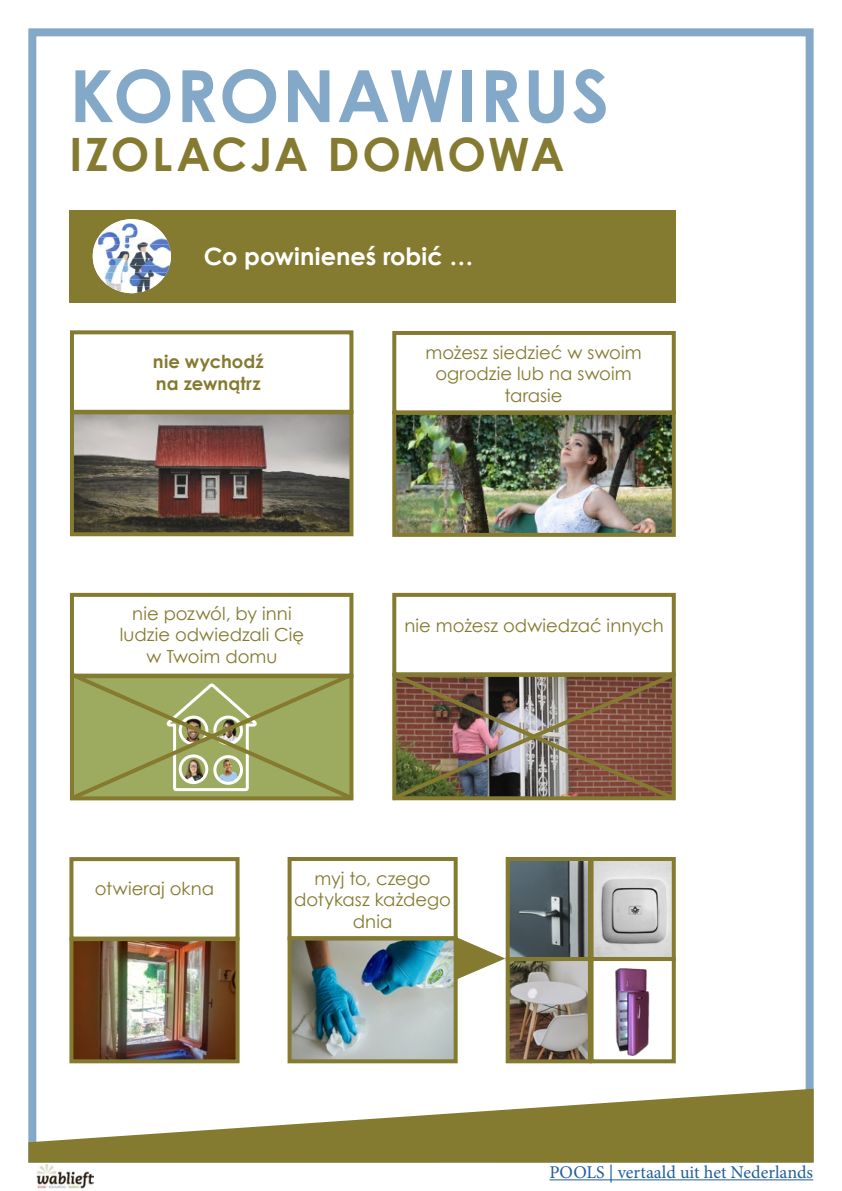
<style>
.page{position:relative;width:842px;height:1191px;background:#fff}
.page>*{position:absolute;margin:0;border:0;box-sizing:border-box;transform-origin:0 0}
.t1{font:700 72px "Century Gothic";letter-spacing:.03em;color:#84a9c8}
.t2{font:700 46px "Century Gothic";letter-spacing:.055em;color:#847a30}
.t3{font:700 24px "Century Gothic";color:#fff}
.t4{font:18px/21.6px "Century Gothic";letter-spacing:.005em;color:#847a30;text-align:center}
.t5{font:18px "Minion Pro";color:#215e9e}
.t6{font:700 18px/21.6px "Century Gothic";letter-spacing:.005em;color:#847a30}
</style>
<div class="page">
<div style="left:392px;top:331px;width:284px;height:83px;border:4px solid #847a30"></div>
<img style="left:397px;top:416px;width:274px;height:116px">
<div style="left:392px;top:411px;width:284px;height:126px;border:4px solid #847a30"></div>
<div style="left:70px;top:593px;width:283px;height:84px;border:4px solid #847a30"></div>
<div style="left:392px;top:593px;width:284px;height:83px;border:4px solid #847a30"></div>
<img style="left:293px;top:941px;width:160px;height:117px">
<div style="left:288px;top:936px;width:170px;height:127px;border:4px solid #847a30"></div>
<div style="left:288px;top:857px;width:170px;height:83px;border:4px solid #847a30"></div>
<div style="left:70px;top:330px;width:283px;height:84px;border:4px solid #847a30"></div>
<img style="left:75px;top:415px;width:273px;height:116px">
<div style="left:70px;top:410px;width:283px;height:126px;border:4px solid #847a30"></div>
<div style="left:28px;top:28px;width:786px;height:1134px;border:8px solid #84a9c8"></div>
<svg style="left:28px;top:1088px;width:786px;height:74px;fill:#847a30"></svg>
<div style="left:69px;top:210px;width:607px;height:92px;background:#847a30"></div>
<img style="left:114px;top:219px;width:35px;height:4px">
<img style="left:104px;top:223px;width:56px;height:7px">
<img style="left:98px;top:230px;width:67px;height:7px">
<img style="left:95px;top:237px;width:74px;height:7px">
<img style="left:93px;top:244px;width:78px;height:28px">
<img style="left:97px;top:272px;width:70px;height:8px">
<img style="left:102px;top:280px;width:60px;height:7px">
<img style="left:110px;top:287px;width:44px;height:6px">
<img style="left:392px;top:669px;width:284px;height:132px">
<svg style="left:69px;top:669px;width:285px;height:132px;background:#a2aa68"></svg>
<div style="left:69px;top:857px;width:171px;height:83px;border:4px solid #847a30"></div>
<img style="left:74px;top:942px;width:161px;height:116px">
<div style="left:69px;top:937px;width:171px;height:126px;border:4px solid #847a30"></div>
<img style="left:511px;top:862px;width:76px;height:196px">
<div style="left:506px;top:857px;width:86px;height:104px;border:4px solid #847a30"></div>
<div style="left:506px;top:957px;width:86px;height:106px;border:4px solid #847a30"></div>
<img style="left:594px;top:862px;width:77px;height:94px">
<div style="left:589px;top:857px;width:87px;height:104px;border:4px solid #847a30"></div>
<img style="left:615px;top:968px;width:35px;height:87px">
<div style="left:589px;top:957px;width:87px;height:106px;border:4px solid #847a30"></div>
<svg style="left:454px;top:936px;width:53px;height:44px"></svg>
<img style="left:36px;top:1164px;width:57px;height:25px">
<hr style="left:549px;top:1179px;width:264px;height:1px;background:#215e9e">
<h1 class="t1" style="left:69px;top:41px;width:541px">KORONAWIRUS</h1>
<h2 class="t2" style="left:69px;top:119px;width:496px">IZOLACJA DOMOWA</h2>
<h3 class="t3" style="left:204px;top:238px;width:271px">Co powinieneś robić …</h3>
<p class="t6" style="left:153px;top:350px;width:112px">nie wychodź na zewnątrz</p>
<p class="t4" style="left:120px;top:602px;width:186px">nie pozwól, by inni ludzie odwiedzali Cię w Twoim domu</p>
<p class="t4" style="left:425px;top:341px;width:218px">możesz siedzieć w swoim ogrodzie lub na swoim tarasie</p>
<p class="t4" style="left:404px;top:614px;width:261px">nie możesz odwiedzać innych</p>
<p class="t4" style="left:95px;top:877px;width:121px">otwieraj okna</p>
<p class="t4" style="left:294px;top:867px;width:158px">myj to, czego dotykasz każdego dnia</p>
<p class="t5" style="left:549px;top:1160px;width:265px">POOLS | vertaald uit het Nederlands</p>
</div>
